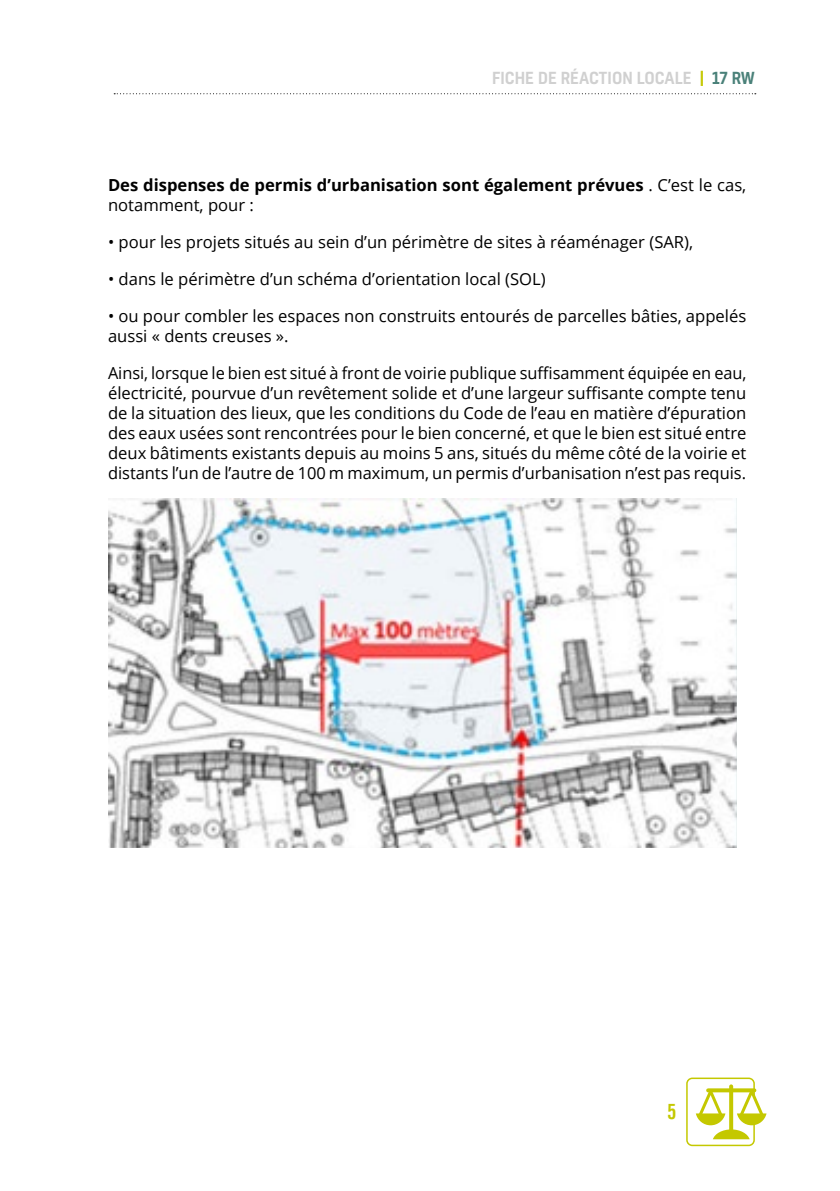
<style>
.page{position:relative;width:840px;height:1191px;background:#fff}
.page>*{position:absolute;margin:0;border:0;box-sizing:border-box;transform-origin:0 0}
.t1{font:21px "Trade Gothic Bold Cond Twenty";color:#c4c800}
.t2{font:16.6px/20px "Open Sans";color:#000}
.t3{font:700 16.6px/20px "Open Sans";color:#000}
.t4{font:500 16px "Kelson";color:#d0d0d0}
.s1{color:#c4c800}
.s2{color:#4a8179}
.s3{font-weight:400}
</style>
<div class="page">
<svg style="left:114px;top:93px;width:641px;height:1px"></svg>
<img style="left:108px;top:499px;width:628px;height:348px">
<div style="left:685px;top:1077px;width:69px;height:69px;border:2px solid #c4c800;border-radius:5px"></div>
<svg style="left:695px;top:1084px;width:71px;height:55px"></svg>
<p class="t4" style="left:492px;top:67px;width:264px">FICHE DE RÉACTION LOCALE <span class="s1">|</span> <span class="s2">17 RW</span></p>
<p class="t3" style="left:108px;top:175px;width:639px">Des dispenses de permis d’urbanisation sont également prévues <span class="s3">. C’est le cas, notamment, pour :</span></p>
<p class="t2" style="left:108px;top:232px;width:586px">• pour les projets situés au sein d’un périmètre de sites à réaménager (SAR),</p>
<p class="t2" style="left:108px;top:269px;width:439px">• dans le périmètre d’un schéma d’orientation local (SOL)</p>
<p class="t2" style="left:108px;top:306px;width:639px">• ou pour combler les espaces non construits entourés de parcelles bâties, appelés aussi « dents creuses ».</p>
<p class="t2" style="left:108px;top:362px;width:639px;text-align:justify">Ainsi, lorsque le bien est situé à front de voirie publique suffisamment équipée en eau, électricité, pourvue d’un revêtement solide et d’une largeur suffisante compte tenu de la situation des lieux, que les conditions du Code de l’eau en matière d’épuration des eaux usées sont rencontrées pour le bien concerné, et que le bien est situé entre deux bâtiments existants depuis au moins 5 ans, situés du même côté de la voirie et distants l’un de l’autre de 100 m maximum, un permis d’urbanisation n’est pas requis.</p>
<p class="t1" style="left:666px;top:1099px;width:11px">5</p>
</div>
